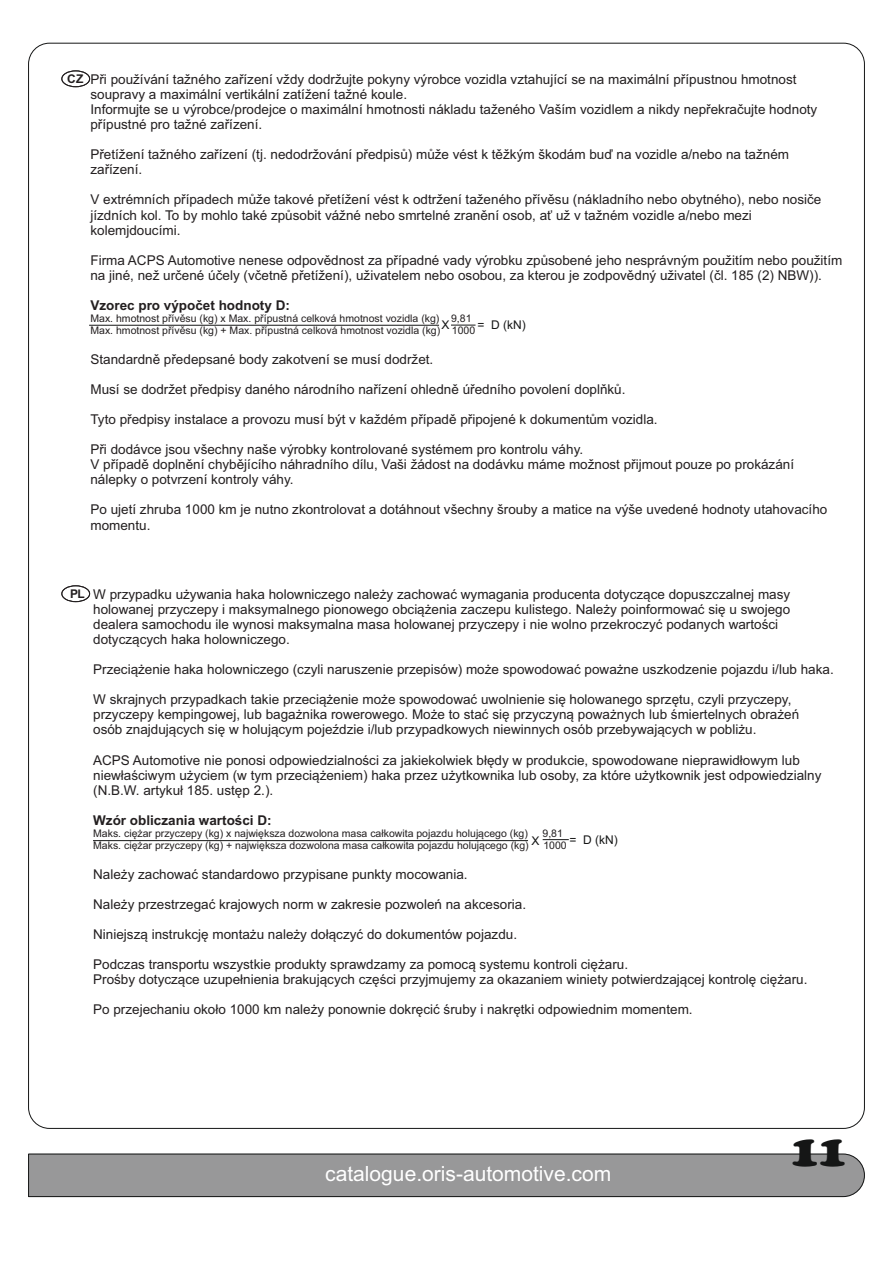
<style>
.page{position:relative;width:893px;height:1263px;background:#fff}
.page>*{position:absolute;margin:0;border:0;box-sizing:border-box;transform-origin:0 0}
.t1{font:900 47.55px "Cooper";color:#151616}
.t2{font:21px "Arial";color:#fff}
.t3{font:13.5px/15.1px "Arial";color:#231f20}
.t4{font:700 13.5px "Arial";color:#231f20}
.t5{font:12px "Arial";color:#151616}
.t6{font:700 12px "Arial";color:#231f20}
.t7{font:10.5px/11.7px "Arial";color:#231f20}
</style>
<div class="page">
<svg style="left:61px;top:585px;width:29px;height:17px"></svg>
<svg style="left:61px;top:70px;width:29px;height:17px"></svg>
<hr style="left:89px;top:325px;width:350px;height:1px;background:#151616">
<svg style="left:451px;top:325px;width:25px;height:1px"></svg>
<hr style="left:93px;top:840px;width:435px;height:1px;background:#151616">
<svg style="left:543px;top:839px;width:26px;height:1px"></svg>
<svg style="left:28px;top:1153px;width:837px;height:44px;background:#929293"></svg>
<p class="t3" style="left:90px;top:73px;width:728px">Při používání tažného zařízení vždy dodržujte pokyny výrobce vozidla vztahující se na maximální přípustnou hmotnost soupravy a maximální vertikální zatížení tažné koule.<br>Informujte se u výrobce/prodejce o maximální hmotnosti nákladu taženého Vaším vozidlem a nikdy nepřekračujte hodnoty přípustné pro tažné zařízení.</p>
<p class="t3" style="left:90px;top:148px;width:700px">Přetížení tažného zařízení (tj. nedodržování předpisů) může vést k těžkým škodám buď na vozidle a/nebo na tažném zařízení.</p>
<p class="t3" style="left:90px;top:193px;width:732px">V extrémních případech může takové přetížení vést k odtržení taženého přívěsu (nákladního nebo obytného), nebo nosiče jízdních kol. To by mohlo také způsobit vážné nebo smrtelné zranění osob, ať už v tažném vozidle a/nebo mezi kolemjdoucími.</p>
<p class="t3" style="left:90px;top:254px;width:753px">Firma ACPS Automotive nenese odpovědnost za případné vady výrobku způsobené jeho nesprávným použitím nebo použitím na jiné, než určené účely (včetně přetížení), uživatelem nebo osobou, za kterou je zodpovědný uživatel (čl. 185 (2) NBW)).</p>
<p class="t4" style="left:90px;top:300px;width:201px">Vzorec pro výpočet hodnoty D:</p>
<p class="t7" style="left:90px;top:314px;width:386px">Max. hmotnost přívěsu (kg) x Max. přípustná celková hmotnost vozidla (kg) 9,81<br>Max. hmotnost přívěsu (kg) + Max. přípustná celková hmotnost vozidla (kg) 1000</p>
<p class="t6" style="left:67px;top:74px;width:18px">CZ</p>
<p class="t5" style="left:442px;top:321px;width:10px">X</p>
<p class="t5" style="left:478px;top:321px;width:50px">= D (kN)</p>
<p class="t3" style="left:90px;top:353px;width:344px">Standardně předepsané body zakotvení se musí dodržet.</p>
<p class="t3" style="left:90px;top:383px;width:537px">Musí se dodržet předpisy daného národního nařízení ohledně úředního povolení doplňků.</p>
<p class="t3" style="left:90px;top:413px;width:569px">Tyto předpisy instalace a provozu musí být v každém případě připojené k dokumentům vozidla.</p>
<p class="t3" style="left:90px;top:443px;width:705px">Při dodávce jsou všechny naše výrobky kontrolované systémem pro kontrolu váhy.<br>V případě doplnění chybějícího náhradního dílu, Vaši žádost na dodávku máme možnost přijmout pouze po prokázání nálepky o potvrzení kontroly váhy.</p>
<p class="t3" style="left:90px;top:503px;width:738px">Po ujetí zhruba 1000 km je nutno zkontrolovat a dotáhnout všechny šrouby a matice na výše uvedené hodnoty utahovacího momentu.</p>
<p class="t6" style="left:70px;top:589px;width:16px">PL</p>
<p class="t3" style="left:93px;top:588px;width:699px">W przypadku używania haka holowniczego należy zachować wymagania producenta dotyczące dopuszczalnej masy holowanej przyczepy i maksymalnego pionowego obciążenia zaczepu kulistego. Należy poinformować się u swojego</p>
<p class="t3" style="left:93px;top:618px;width:686px">dealera samochodu ile wynosi maksymalna masa holowanej przyczepy i nie wolno przekroczyć podanych wartości dotyczących haka holowniczego.</p>
<p class="t3" style="left:93px;top:663px;width:742px">Przeciążenie haka holowniczego (czyli naruszenie przepisów) może spowodować poważne uszkodzenie pojazdu i/lub haka.</p>
<p class="t3" style="left:93px;top:693px;width:708px">W skrajnych przypadkach takie przeciążenie może spowodować uwolnienie się holowanego sprzętu, czyli przyczepy, przyczepy kempingowej, lub bagażnika rowerowego. Może to stać się przyczyną poważnych lub śmiertelnych obrażeń</p>
<p class="t3" style="left:93px;top:723px;width:665px">osób znajdujących się w holującym pojeździe i/lub przypadkowych niewinnych osób przebywających w pobliżu.</p>
<p class="t3" style="left:93px;top:753px;width:730px">ACPS Automotive nie ponosi odpowiedzialności za jakiekolwiek błędy w produkcie, spowodowane nieprawidłowym lub niewłaściwym użyciem (w tym przeciążeniem) haka przez użytkownika lub osoby, za które użytkownik jest odpowiedzialny</p>
<p class="t3" style="left:93px;top:784px;width:182px">(N.B.W. artykuł 185. ustęp 2.).</p>
<p class="t4" style="left:93px;top:815px;width:180px">Wzór obliczania wartości D:</p>
<p class="t7" style="left:93px;top:829px;width:436px">Maks. ciężar przyczepy (kg) x największa dozwolona masa całkowita pojazdu holującego (kg)</p>
<p class="t7" style="left:542px;top:829px;width:22px">9,81</p>
<p class="t5" style="left:531px;top:836px;width:10px">X</p>
<p class="t5" style="left:569px;top:835px;width:50px">= D (kN)</p>
<p class="t7" style="left:93px;top:840px;width:437px">Maks. ciężar przyczepy (kg) + największa dozwolona masa całkowita pojazdu holującego (kg)</p>
<p class="t7" style="left:543px;top:840px;width:25px">1000</p>
<p class="t3" style="left:93px;top:867px;width:376px">Należy zachować standardowo przypisane punkty mocowania.</p>
<p class="t3" style="left:93px;top:898px;width:434px">Należy przestrzegać krajowych norm w zakresie pozwoleń na akcesoria.</p>
<p class="t3" style="left:93px;top:928px;width:425px">Niniejszą instrukcję montażu należy dołączyć do dokumentów pojazdu.</p>
<p class="t3" style="left:93px;top:958px;width:536px">Podczas transportu wszystkie produkty sprawdzamy za pomocą systemu kontroli ciężaru.</p>
<p class="t3" style="left:93px;top:973px;width:716px">Prośby dotyczące uzupełnienia brakujących części przyjmujemy za okazaniem winiety potwierdzającej kontrolę ciężaru.</p>
<p class="t3" style="left:93px;top:1003px;width:601px">Po przejechaniu około 1000 km należy ponownie dokręcić śruby i nakrętki odpowiednim momentem.</p>
<h2 class="t2" style="left:325px;top:1165px;width:287px">catalogue.oris-automotive.com</h2>
<h1 class="t1" style="left:791px;top:1134px;width:58px">11</h1>
</div>
